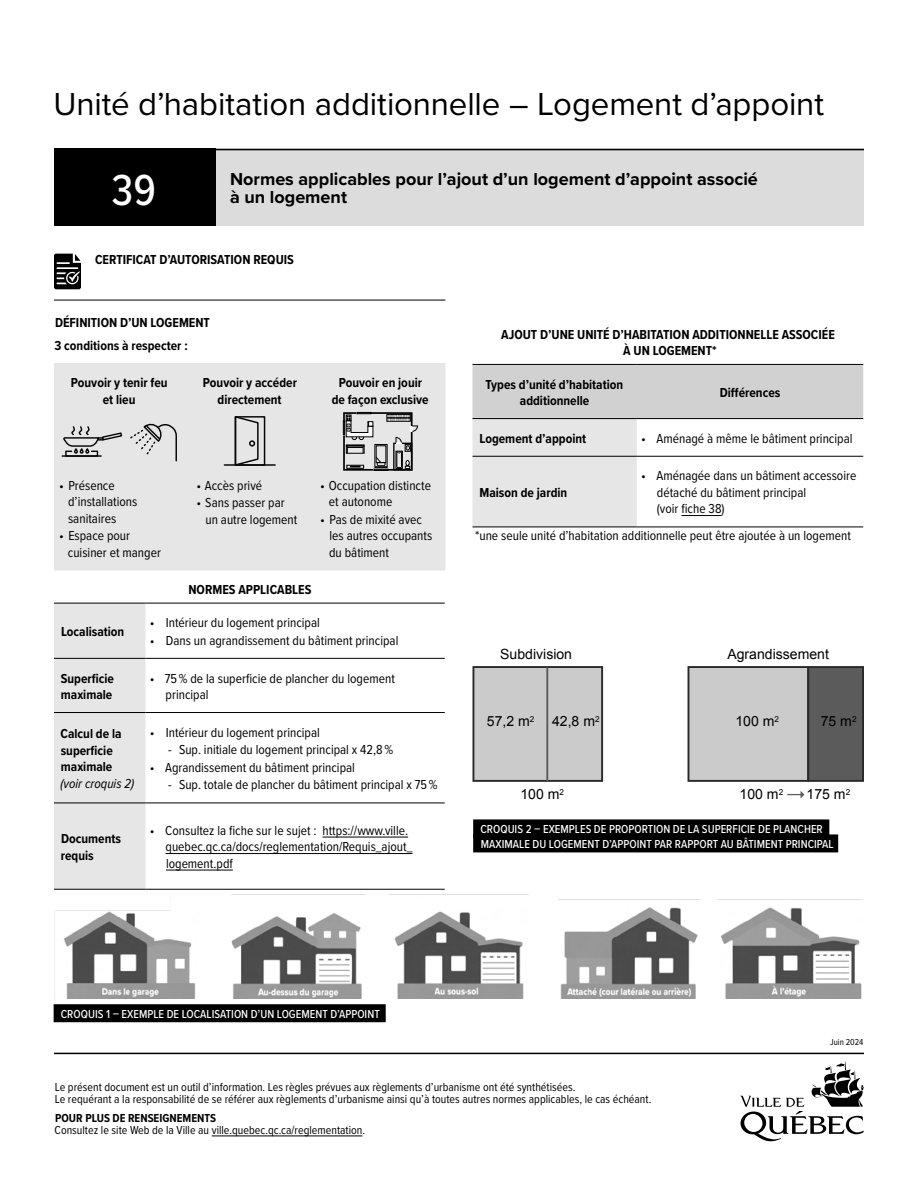
<style>
.page{position:relative;width:918px;height:1188px;background:#fff}
.page>*{position:absolute;margin:0;border:0;box-sizing:border-box;transform-origin:0 0}
.t1{font:500 45px "Proxima Nova Cond";color:#fff}
.t2{font:33px "Proxima Nova";letter-spacing:-.005em;color:#000}
.t3{font:700 18px/18px "Proxima Nova";color:#000}
.t4{font:14.1px "Arial";color:#000}
.t5{font:13.5px/16.5px "Proxima Nova Cond";color:#000}
.t6{font:700 13.5px/16.5px "Proxima Nova Cond";color:#000;text-align:center}
.t7{font:12px/12px "Proxima Nova Cond";color:#000}
.t8{font:500 12px "Proxima Nova Cond";color:#fff}
.t9{font:700 12px "Proxima Nova Cond";color:#000}
.t10{font:9px "Proxima Nova Cond";color:#000}
.s1{font-weight:400;font-style:italic}
</style>
<div class="page">
<div style="left:216px;top:149px;width:648px;height:77px;background:#dcdcdc"></div>
<svg style="left:740px;top:1061px;width:124px;height:80px"></svg>
<div style="left:54px;top:149px;width:162px;height:77px;background:#000"></div>
<hr style="left:54px;top:149px;width:810px;height:1px;background:#000">
<hr style="left:54px;top:1053px;width:810px;height:1px;background:#000">
<hr style="left:212px;top:1136px;width:150px;height:1px;background:#000">
<hr style="left:54px;top:300px;width:392px;height:1px;background:#000">
<div style="left:54px;top:363px;width:392px;height:207px;background:#e6e6e6"></div>
<svg style="left:62px;top:422px;width:116px;height:40px;background:#c9c9c9"></svg>
<div style="left:235px;top:416px;width:30px;height:50px;border:1px solid #070707"></div>
<svg style="left:234px;top:415px;width:26px;height:49px"></svg>
<hr style="left:224px;top:464px;width:51px;height:2px;background:#070707">
<div style="left:249px;top:440px;width:6px;height:7px;border:1px solid #070707;border-radius:50%"></div>
<svg style="left:343px;top:412px;width:75px;height:59px;background:#a6a6a6"></svg>
<svg style="left:54px;top:254px;width:27px;height:35px"></svg>
<svg style="left:472px;top:365px;width:391px;height:162px"></svg>
<hr style="left:472px;top:527px;width:165px;height:1px;background:#000">
<hr style="left:637px;top:527px;width:226px;height:1px;background:#000">
<hr style="left:472px;top:456px;width:165px;height:1px;background:#000">
<hr style="left:637px;top:456px;width:226px;height:1px;background:#000">
<hr style="left:472px;top:364px;width:165px;height:1px;background:#000">
<hr style="left:637px;top:364px;width:226px;height:1px;background:#000">
<hr style="left:472px;top:418px;width:165px;height:1px;background:#000">
<hr style="left:637px;top:418px;width:226px;height:1px;background:#000">
<hr style="left:681px;top:515px;width:41px;height:1px;background:#000">
<div style="left:473px;top:667px;width:129px;height:114px;background:#cbcbcb"></div>
<div style="left:472px;top:666px;width:131px;height:116px;border:2px solid #2a2a2a"></div>
<div style="left:688px;top:667px;width:120px;height:114px;background:#cbcbcb"></div>
<div style="left:688px;top:666px;width:121px;height:116px;border:2px solid #2a2a2a"></div>
<div style="left:808px;top:667px;width:55px;height:114px;background:#5b5b5b"></div>
<div style="left:807px;top:666px;width:57px;height:116px;border:2px solid #2a2a2a"></div>
<hr style="left:546px;top:667px;width:2px;height:115px;background:#5c5c5c">
<svg style="left:787px;top:791px;width:17px;height:7px"></svg>
<div style="left:473px;top:819px;width:356px;height:18px;background:#000"></div>
<div style="left:473px;top:834px;width:365px;height:18px;background:#000"></div>
<img style="left:54px;top:896px;width:142px;height:103px">
<div style="left:54px;top:1004px;width:332px;height:18px;background:#000"></div>
<div style="left:54px;top:604px;width:91px;height:285px;background:#e6e6e6"></div>
<hr style="left:54px;top:603px;width:91px;height:1px;background:#000">
<hr style="left:145px;top:603px;width:300px;height:1px;background:#000">
<hr style="left:54px;top:889px;width:91px;height:1px;background:#000">
<hr style="left:145px;top:889px;width:300px;height:1px;background:#000">
<hr style="left:54px;top:658px;width:91px;height:1px;background:#000">
<hr style="left:145px;top:658px;width:300px;height:1px;background:#000">
<hr style="left:54px;top:712px;width:91px;height:1px;background:#000">
<hr style="left:145px;top:712px;width:300px;height:1px;background:#000">
<hr style="left:54px;top:803px;width:91px;height:1px;background:#000">
<hr style="left:145px;top:803px;width:300px;height:1px;background:#000">
<hr style="left:322px;top:837px;width:86px;height:1px;background:#000">
<hr style="left:166px;top:853px;width:246px;height:1px;background:#000">
<hr style="left:166px;top:870px;width:67px;height:1px;background:#000">
<img style="left:231px;top:894px;width:134px;height:105px">
<img style="left:390px;top:894px;width:138px;height:105px">
<img style="left:558px;top:899px;width:142px;height:100px">
<img style="left:717px;top:899px;width:146px;height:100px">
<h2 class="t2" style="left:53px;top:80px;width:772px">Unité d’habitation additionnelle – Logement d’appoint</h2>
<h1 class="t1" style="left:112px;top:157px;width:46px">39</h1>
<h3 class="t3" style="left:230px;top:170px;width:529px">Normes applicables pour l’ajout d’un logement d’appoint associé à un logement</h3>
<p class="t6" style="left:95px;top:251px;width:200px">CERTIFICAT D’AUTORISATION REQUIS</p>
<p class="t6" style="left:55px;top:314px;width:157px">DÉFINITION D’UN LOGEMENT</p>
<p class="t6" style="left:54px;top:337px;width:135px">3 conditions à respecter :</p>
<p class="t6" style="left:71px;top:374px;width:98px">Pouvoir y tenir feu et lieu</p>
<p class="t6" style="left:203px;top:374px;width:96px">Pouvoir y accéder directement</p>
<p class="t6" style="left:332px;top:374px;width:98px">Pouvoir en jouir de façon exclusive</p>
<p class="t5" style="left:68px;top:477px;width:71px;text-indent:-9px">• Présence d’installations sanitaires</p>
<p class="t5" style="left:68px;top:527px;width:95px;text-indent:-9px">• Espace pour cuisiner et manger</p>
<p class="t5" style="left:196px;top:477px;width:67px">• Accès privé</p>
<p class="t5" style="left:205px;top:494px;width:93px;text-indent:-9px">• Sans passer par un autre logement</p>
<p class="t5" style="left:329px;top:477px;width:104px;text-indent:-9px">• Occupation distincte et autonome</p>
<p class="t5" style="left:329px;top:511px;width:105px;text-indent:-9px">• Pas de mixité avec les autres occupants du bâtiment</p>
<p class="t6" style="left:188px;top:581px;width:124px">NORMES APPLICABLES</p>
<p class="t6" style="left:61px;top:623px;width:65px">Localisation</p>
<p class="t5" style="left:150px;top:614px;width:172px">• Intérieur du logement principal</p>
<p class="t5" style="left:150px;top:632px;width:250px">• Dans un agrandissement du bâtiment principal</p>
<p class="t6" style="left:61px;top:669px;width:55px;text-align:left">Superficie maximale</p>
<p class="t5" style="left:166px;top:669px;width:231px;text-indent:-16px">• 75 % de la superficie de plancher du logement principal</p>
<p class="t6" style="left:60px;top:725px;width:75px;text-align:left">Calcul de la superficie maximale <span class="s1">(voir croquis 2)</span></p>
<p class="t5" style="left:150px;top:723px;width:172px">• Intérieur du logement principal</p>
<p class="t5" style="left:168px;top:741px;width:226px">- Sup. initiale du logement principal x 42,8 %</p>
<p class="t5" style="left:150px;top:759px;width:207px">• Agrandissement du bâtiment principal</p>
<p class="t5" style="left:168px;top:776px;width:271px">- Sup. totale de plancher du bâtiment principal x 75 %</p>
<p class="t6" style="left:61px;top:830px;width:62px;text-align:left">Documents requis</p>
<p class="t5" style="left:166px;top:822px;width:248px;text-indent:-16px">• Consultez la fiche sur le sujet : https://www.ville. quebec.qc.ca/docs/reglementation/Requis_ajout_ logement.pdf</p>
<p class="t6" style="left:501px;top:326px;width:335px">AJOUT D’UNE UNITÉ D’HABITATION ADDITIONNELLE ASSOCIÉE<br>À UN LOGEMENT*</p>
<p class="t6" style="left:485px;top:376px;width:139px">Types d’unité d’habitation additionnelle</p>
<p class="t6" style="left:720px;top:384px;width:62px">Différences</p>
<p class="t6" style="left:479px;top:430px;width:108px">Logement d’appoint</p>
<p class="t5" style="left:641px;top:429px;width:213px">• Aménagé à même le bâtiment principal</p>
<p class="t5" style="left:657px;top:467px;width:201px;text-indent:-16px">• Aménagée dans un bâtiment accessoire détaché du bâtiment principal<br>(voir fiche 38)</p>
<p class="t5" style="left:475px;top:527px;width:377px">*une seule unité d’habitation additionnelle peut être ajoutée à un logement</p>
<p class="t6" style="left:480px;top:484px;width:89px">Maison de jardin</p>
<p class="t4" style="left:500px;top:645px;width:73px">Subdivision</p>
<p class="t4" style="left:727px;top:645px;width:103px">Agrandissement</p>
<p class="t4" style="left:487px;top:712px;width:49px">57,2 m<sup>2</sup></p>
<p class="t4" style="left:552px;top:712px;width:49px">42,8 m<sup>2</sup></p>
<p class="t4" style="left:735px;top:712px;width:45px">100 m<sup>2</sup></p>
<p class="t4" style="left:821px;top:712px;width:37px">75 m<sup>2</sup></p>
<p class="t4" style="left:520px;top:785px;width:45px">100 m<sup>2</sup></p>
<p class="t4" style="left:740px;top:785px;width:45px">100 m<sup>2</sup></p>
<p class="t4" style="left:807px;top:785px;width:45px">175 m<sup>2</sup></p>
<p class="t8" style="left:480px;top:820px;width:344px">CROQUIS 2 – EXEMPLES DE PROPORTION DE LA SUPERFICIE DE PLANCHER</p>
<p class="t8" style="left:481px;top:835px;width:354px">MAXIMALE DU LOGEMENT D’APPOINT PAR RAPPORT AU BÂTIMENT PRINCIPAL</p>
<p class="t8" style="left:61px;top:1005px;width:320px">CROQUIS 1 – EXEMPLE DE LOCALISATION D’UN LOGEMENT D’APPOINT</p>
<p class="t10" style="left:830px;top:1035px;width:35px">Juin 2024</p>
<p class="t7" style="left:55px;top:1081px;width:598px">Le présent document est un outil d’information. Les règles prévues aux règlements d’urbanisme ont été synthétisées.<br>Le requérant a la responsabilité de se référer aux règlements d’urbanisme ainsi qu’à toutes autres normes applicables, le cas échéant.</p>
<p class="t9" style="left:55px;top:1109px;width:162px">POUR PLUS DE RENSEIGNEMENTS</p>
<p class="t7" style="left:55px;top:1124px;width:312px">Consultez le site Web de la Ville au ville.quebec.qc.ca/reglementation.</p>
</div>
